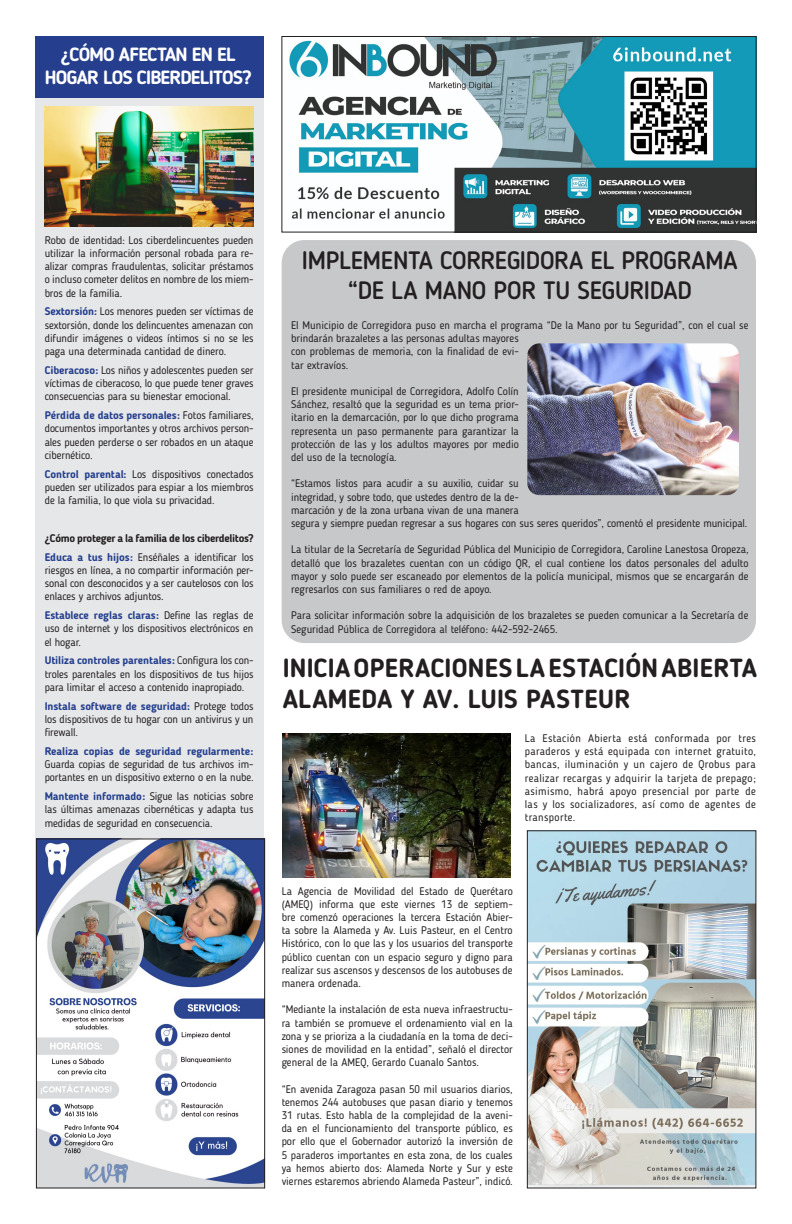
<style>
.page{position:relative;width:792px;height:1224px;background:#fff}
.page>*{position:absolute;margin:0;border:0;box-sizing:border-box;transform-origin:0 0}
.t1{font:700 26px/31.2px "Blogger Sans";letter-spacing:.01em;color:#231f20}
.t2{font:500 25px/30px "Blogger Sans";letter-spacing:-.01em;color:#231f20;text-align:center}
.Editorial_Title{font:700 19px/22.8px "Blogger Sans";letter-spacing:-.04em;color:#fff;text-align:center}
.Editorial{font:11px/13.2px "Blogger Sans";letter-spacing:-.01em;color:#231f20;text-align:justify}
.Editorial-2{font:700 11px "Blogger Sans";letter-spacing:-.03em;color:#231f20}
.s1{font-weight:700;color:#253f8e}
</style>
<div class="page">
<img style="left:282px;top:733px;width:228px;height:145px">
<div style="left:35px;top:36px;width:228px;height:1002px;background:#e6e7e9"></div>
<div style="left:35px;top:36px;width:228px;height:61px;background:#253f8e"></div>
<img style="left:45px;top:106px;width:208px;height:121px">
<div style="left:282px;top:240px;width:474px;height:403px;background:#c7c8ca;border-radius:23px"></div>
<img style="left:527px;top:343px;width:212px;height:152px">
<img style="left:38px;top:840px;width:225px;height:346px">
<div style="left:36px;top:838px;width:229px;height:350px;border:1px solid #231f20"></div>
<img style="left:529px;top:832px;width:225px;height:354px">
<div style="left:527px;top:830px;width:229px;height:358px;border:1px solid #231f20"></div>
<img style="left:289px;top:38px;width:466px;height:193px">
<div style="left:281px;top:36px;width:476px;height:197px;border:1px solid #231f20"></div>
<p class="Editorial_Title" style="left:45px;top:43px;width:209px">¿CÓMO AFECTAN EN EL<br>HOGAR LOS CIBERDELITOS?</p>
<p class="Editorial" style="left:45px;top:233px;width:210px">Robo de identidad: Los ciberdelincuentes pueden utilizar la información personal robada para re&shy;alizar compras fraudulentas, solicitar préstamos o incluso cometer delitos en nombre de los miem&shy;bros de la familia.</p>
<p class="Editorial" style="left:45px;top:305px;width:210px"><span class="s1">Sextorsión:</span> Los menores pueden ser víctimas de sextorsión, donde los delincuentes amenazan con difundir imágenes o videos íntimos si no se les paga una determinada cantidad de dinero.</p>
<p class="Editorial" style="left:45px;top:363px;width:210px"><span class="s1">Ciberacoso:</span> Los niños y adolescentes pueden ser víctimas de ciberacoso, lo que puede tener graves consecuencias para su bienestar emocional.</p>
<p class="Editorial" style="left:45px;top:409px;width:210px"><span class="s1">Pérdida de datos personales:</span> Fotos familiares, documentos importantes y otros archivos person&shy;ales pueden perderse o ser robados en un ataque cibernético.</p>
<p class="Editorial" style="left:45px;top:467px;width:210px"><span class="s1">Control parental:</span> Los dispositivos conectados pueden ser utilizados para espiar a los miembros de la familia, lo que viola su privacidad.</p>
<p class="Editorial-2" style="left:45px;top:531px;width:210px">¿Cómo proteger a la familia de los ciberdelitos?</p>
<p class="Editorial" style="left:45px;top:550px;width:210px"><span class="s1">Educa a tus hijos:</span> Enséñales a identificar los riesgos en línea, a no compartir información per&shy;sonal con desconocidos y a ser cautelosos con los enlaces y archivos adjuntos.</p>
<p class="Editorial" style="left:45px;top:609px;width:210px"><span class="s1">Establece reglas claras:</span> Define las reglas de uso de internet y los dispositivos electrónicos en el hogar.</p>
<p class="Editorial" style="left:45px;top:654px;width:210px"><span class="s1">Utiliza controles parentales:</span> Configura los con&shy;troles parentales en los dispositivos de tus hijos para limitar el acceso a contenido inapropiado.</p>
<p class="Editorial" style="left:45px;top:699px;width:210px"><span class="s1">Instala software de seguridad:</span> Protege todos los dispositivos de tu hogar con un antivirus y un firewall.</p>
<p class="Editorial" style="left:45px;top:744px;width:210px"><span class="s1">Realiza copias de seguridad regularmente:<br></span>Guarda copias de seguridad de tus archivos im&shy;portantes en un dispositivo externo o en la nube.</p>
<p class="Editorial" style="left:45px;top:790px;width:210px"><span class="s1">Mantente informado:</span> Sigue las noticias sobre las últimas amenazas cibernéticas y adapta tus medidas de seguridad en consecuencia.</p>
<p class="t2" style="left:302px;top:245px;width:438px">IMPLEMENTA CORREGIDORA EL PROGRAMA “DE LA MANO POR TU SEGURIDAD</p>
<p class="Editorial" style="left:291px;top:319px;width:459px;text-align:left">El Municipio de Corregidora puso en marcha el programa “De la Mano por tu Seguridad”, con el cual se brindarán brazaletes a las personas adultas mayores<br>con problemas de memoria, con la finalidad de evi-<br>tar extravíos.</p>
<p class="Editorial" style="left:291px;top:385px;width:229px">El presidente municipal de Corregidora, Adolfo Colín Sánchez, resaltó que la seguridad es un tema prior&shy;itario en la demarcación, por lo que dicho programa representa un paso permanente para garantizar la protección de las y los adultos mayores por medio del uso de la tecnología.</p>
<p class="Editorial" style="left:291px;top:477px;width:458px;text-align:left">“Estamos listos para acudir a su auxilio, cuidar su<br>integridad, y sobre todo, que ustedes dentro de la de-<br>marcación y de la zona urbana vivan de una manera<br>segura y siempre puedan regresar a sus hogares con sus seres queridos”, comentó el presidente municipal.</p>
<p class="Editorial" style="left:291px;top:543px;width:459px">La titular de la Secretaría de Seguridad Pública del Municipio de Corregidora, Caroline Lanestosa Oropeza, detalló que los brazaletes cuentan con un código QR, el cual contiene los datos personales del adulto mayor y solo puede ser escaneado por elementos de la policía municipal, mismos que se encargarán de regresarlos con sus familiares o red de apoyo.</p>
<p class="Editorial" style="left:291px;top:609px;width:459px">Para solicitar información sobre la adquisición de los brazaletes se pueden comunicar a la Secretaría de<br>Seguridad Pública de Corregidora al teléfono: 442-592-2465.</p>
<p class="t1" style="left:283px;top:652px;width:476px">INICIA OPERACIONES LA ESTACIÓN ABIERTA<br>ALAMEDA Y AV. LUIS PASTEUR</p>
<p class="Editorial" style="left:525px;top:732px;width:233px">La Estación Abierta está conformada por tres paraderos y está equipada con internet gratuito, bancas, iluminación y un cajero de Qrobus para realizar recargas y adquirir la tarjeta de prepago; asimismo, habrá apoyo presencial por parte de las y los socializadores, así como de agentes de transporte.</p>
<p class="Editorial" style="left:282px;top:884px;width:233px">La Agencia de Movilidad del Estado de Querétaro (AMEQ) informa que este viernes 13 de septiem&shy;bre comenzó operaciones la tercera Estación Abier&shy;ta sobre la Alameda y Av. Luis Pasteur, en el Centro Histórico, con lo que las y los usuarios del transporte público cuentan con un espacio seguro y digno para realizar sus ascensos y descensos de los autobuses de manera ordenada.</p>
<p class="Editorial" style="left:282px;top:1003px;width:233px">“Mediante la instalación de esta nueva infraestructu&shy;ra también se promueve el ordenamiento vial en la zona y se prioriza a la ciudadanía en la toma de deci&shy;siones de movilidad en la entidad”, señaló el director general de la AMEQ, Gerardo Cuanalo Santos.</p>
<p class="Editorial" style="left:282px;top:1082px;width:233px">“En avenida Zaragoza pasan 50 mil usuarios diarios, tenemos 244 autobuses que pasan diario y tenemos 31 rutas. Esto habla de la complejidad de la aveni&shy;da en el funcionamiento del transporte público, es por ello que el Gobernador autorizó la inversión de 5 paraderos importantes en esta zona, de los cuales ya hemos abierto dos: Alameda Norte y Sur y este viernes estaremos abriendo Alameda Pasteur”, indicó.</p>
</div>
